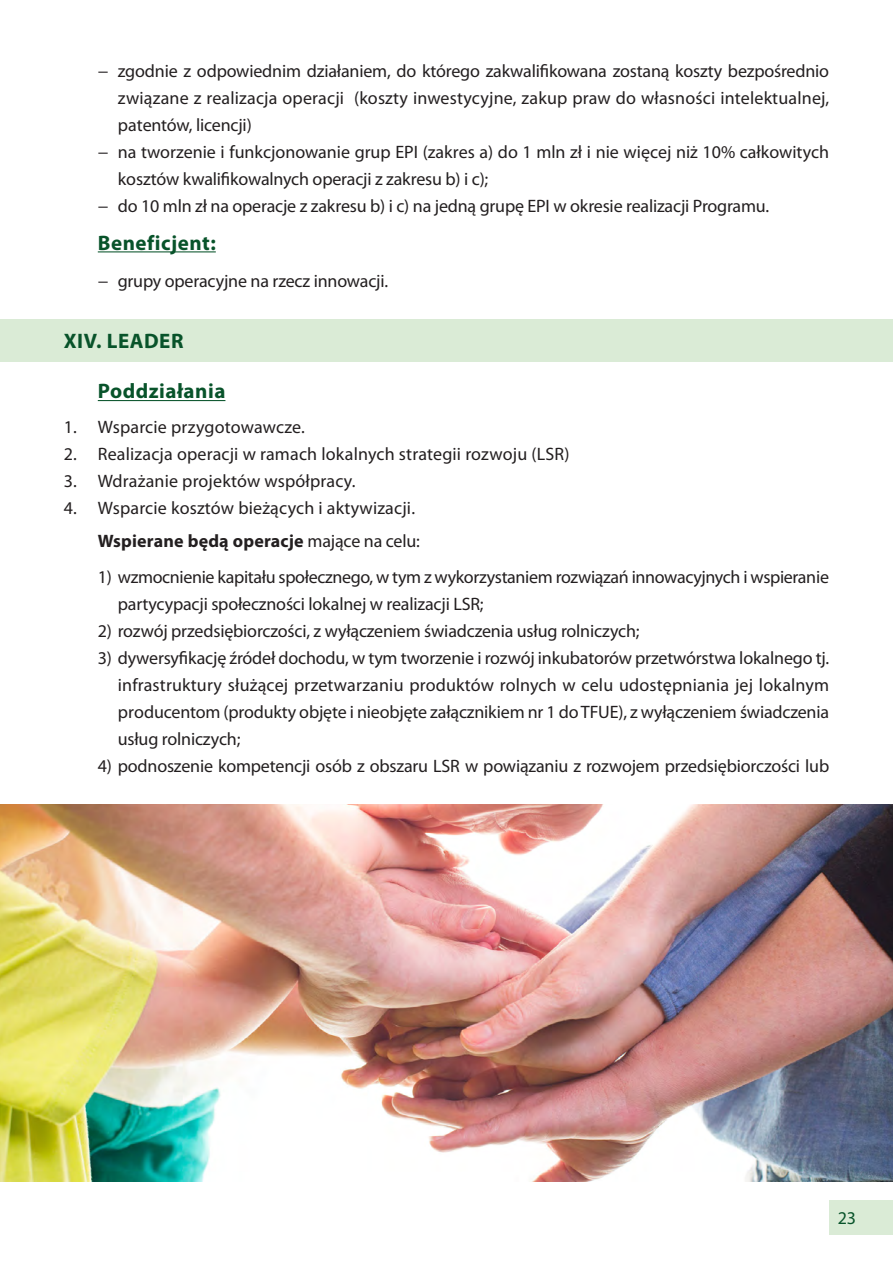
<style>
.page{position:relative;width:893px;height:1263px;background:#fff}
.page>*{position:absolute;margin:0;border:0;box-sizing:border-box;transform-origin:0 0}
.Styl_akapitowy_2{font:700 21px "Myriad Pro";letter-spacing:.025em;color:#08532a}
.Styl_akapitowy_2-2{font:18px/27px "Myriad Pro";letter-spacing:-.01em;color:#231f20;text-align:justify}
.Paragraph_Style_1{font:18px "Myriad Pro";letter-spacing:.01em;color:#231f20}
.Styl_akapitowy_2-3{font:700 18px "Myriad Pro";letter-spacing:.01em;color:#231f20}
.t1{font:18px "Myriad Pro";color:#08532a}
.s1{font-weight:400}
</style>
<div class="page">
<hr style="left:98px;top:251px;width:118px;height:1px;background:#08532a">
<div style="left:0;top:319px;width:893px;height:42px;background:#daebd6"></div>
<hr style="left:98px;top:400px;width:127px;height:1px;background:#08532a">
<div style="left:829px;top:1200px;width:64px;height:34px;background:#daebd6"></div>
<img style="left:0;top:804px;width:893px;height:377px">
<p class="Styl_akapitowy_2-2" style="left:118px;top:57px;width:713px;text-indent:-20px">− zgodnie z odpowiednim działaniem, do którego zakwalifikowana zostaną koszty bezpośrednio związane z realizacja operacji (koszty inwestycyjne, zakup praw do własności intelektualnej, patentów, licencji)</p>
<p class="Styl_akapitowy_2-2" style="left:118px;top:138px;width:713px;text-indent:-20px">− na tworzenie i funkcjonowanie grup EPI (zakres a) do 1 mln zł i nie więcej niż 10% całkowitych kosztów kwalifikowalnych operacji z zakresu b) i c);</p>
<p class="Styl_akapitowy_2-2" style="left:98px;top:192px;width:673px">− do 10 mln zł na operacje z zakresu b) i c) na jedną grupę EPI w okresie realizacji Programu.</p>
<p class="Styl_akapitowy_2" style="left:98px;top:229px;width:119px">Beneficjent:</p>
<p class="Styl_akapitowy_2-2" style="left:98px;top:267px;width:292px">− grupy operacyjne na rzecz innowacji.</p>
<p class="Styl_akapitowy_2" style="left:64px;top:327px;width:121px">XIV. LEADER</p>
<p class="Styl_akapitowy_2" style="left:98px;top:378px;width:129px">Poddziałania</p>
<p class="Paragraph_Style_1" style="left:64px;top:416px;width:243px">1. Wsparcie przygotowawcze.</p>
<p class="Paragraph_Style_1" style="left:64px;top:443px;width:507px">2. Realizacja operacji w ramach lokalnych strategii rozwoju (LSR)</p>
<p class="Paragraph_Style_1" style="left:64px;top:470px;width:293px">3. Wdrażanie projektów współpracy.</p>
<p class="Paragraph_Style_1" style="left:64px;top:497px;width:353px">4. Wsparcie kosztów bieżących i aktywizacji.</p>
<p class="Styl_akapitowy_2-3" style="left:98px;top:529px;width:324px">Wspierane będą operacje <span class="s1">mające na celu:</span></p>
<p class="Styl_akapitowy_2-2" style="left:118px;top:563px;width:713px;text-indent:-20px">1) wzmocnienie kapitału społecznego, w tym z wykorzystaniem rozwiązań innowacyjnych i wspieranie partycypacji społeczności lokalnej w realizacji LSR;</p>
<p class="Styl_akapitowy_2-2" style="left:98px;top:617px;width:543px">2) rozwój przedsiębiorczości, z wyłączeniem świadczenia usług rolniczych;</p>
<p class="Styl_akapitowy_2-2" style="left:118px;top:644px;width:713px;text-indent:-20px">3) dywersyfikację źródeł dochodu, w tym tworzenie i rozwój inkubatorów przetwórstwa lokalnego tj. infrastruktury służącej przetwarzaniu produktów rolnych w celu udostępniania jej lokalnym producentom (produkty objęte i nieobjęte załącznikiem nr 1 do TFUE), z wyłączeniem świadczenia usług rolniczych;</p>
<p class="Styl_akapitowy_2-2" style="left:98px;top:752px;width:733px">4) podnoszenie kompetencji osób z obszaru LSR w powiązaniu z rozwojem przedsiębiorczości lub</p>
<p class="t1" style="left:838px;top:1207px;width:20px">23</p>
</div>
